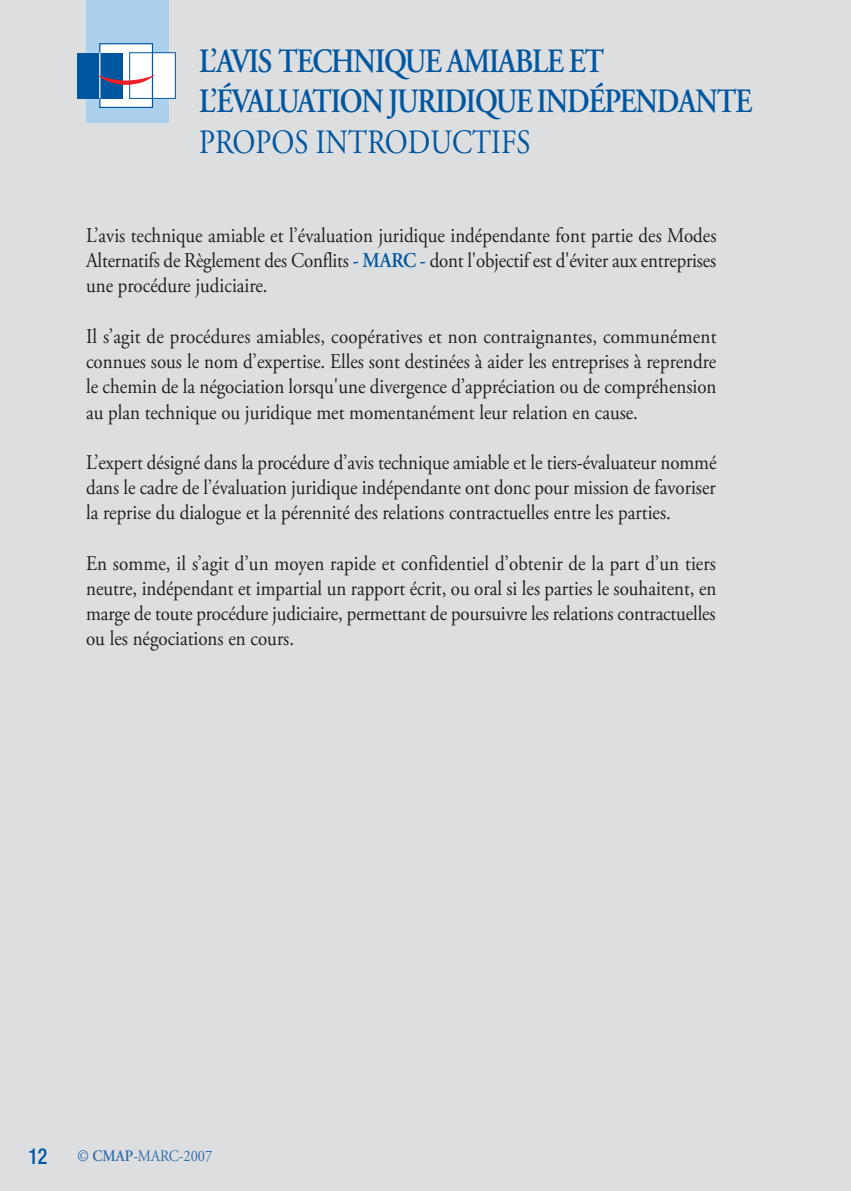
<style>
.page{position:relative;width:851px;height:1191px;background:#fff}
.page>*{position:absolute;margin:0;border:0;box-sizing:border-box;transform-origin:0 0}
.t1{font:600 34px/40.8px "Adobe Garamond Pro";letter-spacing:-.04em;color:#01579f;scale:.85 1}
.t2{font:34px "Adobe Garamond Pro";color:#01579f;scale:.85 1}
.t3{font:500 condensed 22px "Helvetica Neue";color:#01579f;scale:.9 1}
.t4{font:21px/25.2px "Adobe Garamond Pro";color:#231f20;text-align:justify;scale:.9 1}
.t5{font:16px "Adobe Garamond Pro";color:#2d6cae;scale:.9 1}
.s1{font-weight:600;color:#01579f}
.s2{font-weight:600}
</style>
<div class="page">
<div style="left:0;top:0;width:850px;height:1191px;background:#dddee0"></div>
<div style="left:86px;top:0;width:83px;height:122px;background:#acd1ee"></div>
<div style="left:77px;top:53px;width:46px;height:45px;background:#01579f"></div>
<div style="left:129px;top:52px;width:47px;height:47px;border:1px solid #01579f"></div>
<div style="left:99px;top:43px;width:54px;height:65px;border:1px solid #01579f"></div>
<svg style="left:97px;top:44px;width:78px;height:63px"></svg>
<h1 class="t1" style="left:199px;top:41px;width:652px">L’AVIS TECHNIQUE AMIABLE ET<br>L’ÉVALUATION JURIDIQUE INDÉPENDANTE</h1>
<h1 class="t2" style="left:199px;top:122px;width:391px">PROPOS INTRODUCTIFS</h1>
<p class="t4" style="left:86px;top:223px;width:701px">L’avis technique amiable et l’évaluation juridique indépendante font partie des Modes Alternatifs de Règlement des Conflits <span class="s1">- MARC -</span> dont l'objectif est d'éviter aux entreprises une procédure judiciaire.</p>
<p class="t4" style="left:86px;top:324px;width:702px">Il s’agit de procédures amiables, coopératives et non contraignantes, communément connues sous le nom d’expertise. Elles sont destinées à aider les entreprises à reprendre le chemin de la négociation lorsqu'une divergence d’appréciation ou de compréhension au plan technique ou juridique met momentanément leur relation en cause.</p>
<p class="t4" style="left:86px;top:450px;width:701px">L’expert désigné dans la procédure d’avis technique amiable et le tiers-évaluateur nommé dans le cadre de l’évaluation juridique indépendante ont donc pour mission de favoriser la reprise du dialogue et la pérennité des relations contractuelles entre les parties.</p>
<p class="t4" style="left:86px;top:551px;width:701px">En somme, il s’agit d’un moyen rapide et confidentiel d’obtenir de la part d’un tiers neutre, indépendant et impartial un rapport écrit, ou oral si les parties le souhaitent, en marge de toute procédure judiciaire, permettant de poursuivre les relations contractuelles ou les négociations en cours.</p>
<p class="t3" style="left:28px;top:1142px;width:23px">12</p>
<p class="t5" style="left:78px;top:1146px;width:151px">© <span class="s2">CMAP</span>-MARC-2007</p>
</div>
